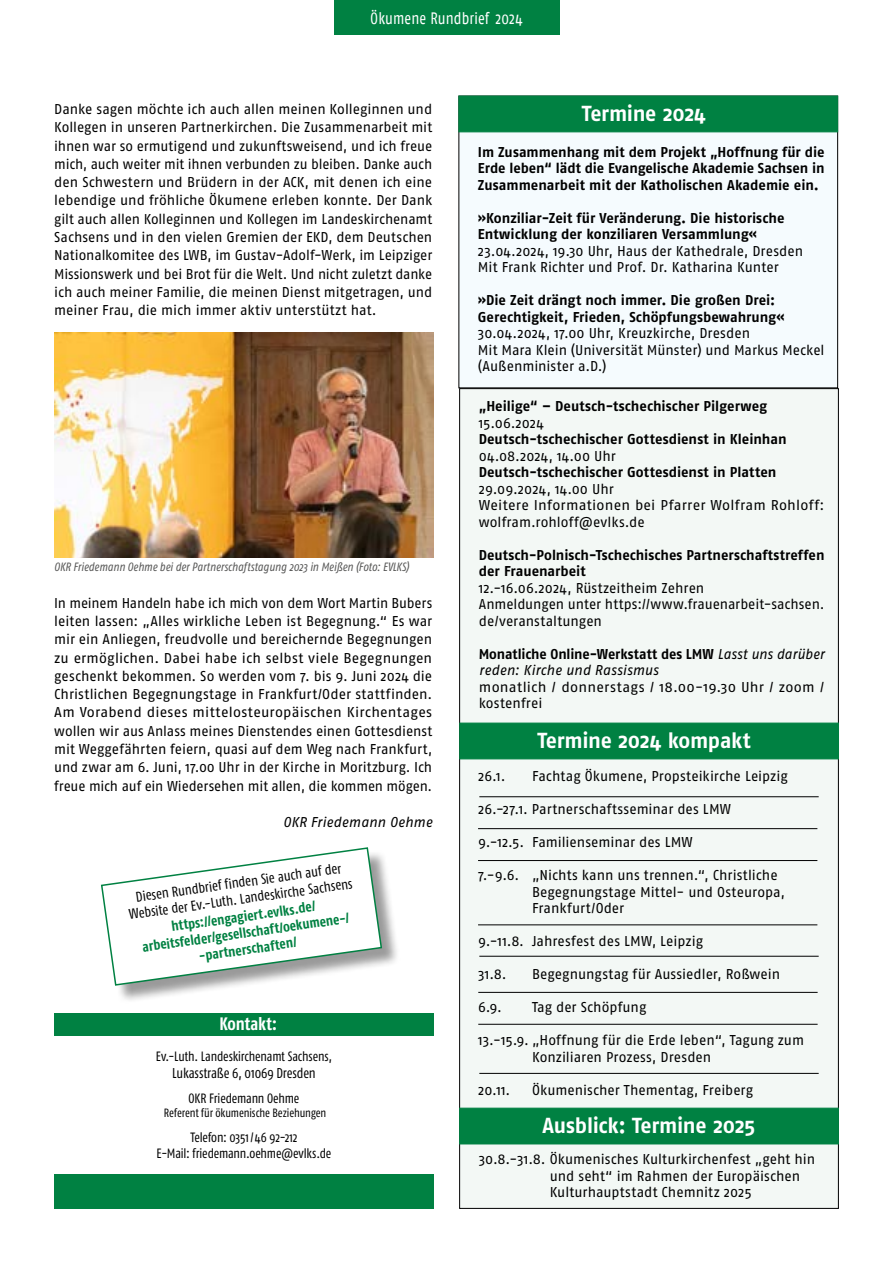
<style>
.page{position:relative;width:893px;height:1263px;background:#fff}
.page>*{position:absolute;margin:0;border:0;box-sizing:border-box;transform-origin:0 0}
.t1{font:700 21.75px "Fago No";letter-spacing:-.015em;color:#fff;scale:.96 1}
.t2{font:700 18px "Fago Co";letter-spacing:-.005em;color:#fff;scale:.96 1}
.t3{font:16.5px "Fago Co";letter-spacing:.01em;color:#fff;scale:.96 1}
.t4{font:14.25px/16.5px "Fago No";color:#000}
.t5{font:14.25px/18.3px "Fago No";color:#000;text-align:justify;scale:.95 1}
.t6{font:700 14.25px/16.5px "Fago No";color:#000}
.t7{font:700 14.25px/16.5px "Fago Co";color:#008142;text-align:center}
.t8{font:14.25px/16.5px "Fago Co";letter-spacing:-.005em;color:#000;text-align:center}
.t9{font:italic 14.25px/16.5px "Fago No";letter-spacing:.005em;color:#000;scale:.96 1}
.t10{font:14.25px "Fago Co";letter-spacing:-.005em;color:#000;scale:.96 1}
.t11{font:italic 14.25px "Fago No";letter-spacing:.005em;color:#000}
.t12{font:13.5px/16.2px "Fago Co";letter-spacing:-.01em;color:#000;text-align:center;scale:.96 1}
.t13{font:italic 12px "Fago Co";letter-spacing:.005em;color:#565655}
.t14{font:12px "Fago Co";letter-spacing:-.005em;color:#000;scale:.96 1}
.s1{font-weight:700;font-style:normal}
</style>
<div class="page">
<div style="left:334px;top:0;width:225px;height:34px;background:#008142"></div>
<div style="left:459px;top:96px;width:379px;height:292px;background:#f5fbfe"></div>
<div style="left:458px;top:96px;width:380px;height:36px;background:#008142"></div>
<div style="left:460px;top:389px;width:378px;height:819px;background:#f3f8f5"></div>
<div style="left:459px;top:1108px;width:380px;height:36px;background:#008142;border:1px solid #008142"></div>
<div style="left:459px;top:723px;width:380px;height:36px;background:#008142"></div>
<hr style="left:479px;top:796px;width:340px;height:1px;background:#000">
<hr style="left:478px;top:828px;width:339px;height:1px;background:#000">
<hr style="left:478px;top:860px;width:339px;height:1px;background:#000">
<hr style="left:478px;top:924px;width:339px;height:1px;background:#000">
<hr style="left:479px;top:956px;width:340px;height:1px;background:#000">
<hr style="left:478px;top:992px;width:340px;height:1px;background:#000">
<hr style="left:478px;top:1024px;width:340px;height:1px;background:#000">
<hr style="left:479px;top:1073px;width:340px;height:1px;background:#000">
<div style="left:103px;top:850px;width:297px;height:154px;background:#000;opacity:.4"></div>
<svg style="left:101px;top:847px;width:282px;height:139px"></svg>
<div style="left:54px;top:1013px;width:380px;height:23px;background:#008142"></div>
<div style="left:54px;top:1174px;width:380px;height:34px;background:#008142"></div>
<img style="left:54px;top:333px;width:380px;height:224px">
<p class="t3" style="left:371px;top:9px;width:160px">Ökumene Rundbrief 2024</p>
<p class="t4" style="left:54px;top:100px;width:380px;line-height:18.3px;text-align:justify">Danke sagen möchte ich auch allen meinen Kolleginnen und Kollegen in unseren Partnerkirchen. Die Zusammenarbeit mit ihnen war so ermutigend und zukunftsweisend, und ich freue mich, auch weiter mit ihnen verbunden zu bleiben. Danke auch den Schwestern und Brüdern in der ACK, mit denen ich eine lebendige und fröhliche Ökumene erleben konnte. Der Dank gilt auch allen Kolleginnen und Kollegen im Landeskirchenamt Sachsens und in den vielen Gremien der EKD, dem Deutschen Nationalkomitee des LWB, im Gustav-Adolf-Werk, im Leipziger Missionswerk und bei Brot für die Welt. Und nicht zuletzt danke ich auch meiner Familie, die meinen Dienst mitgetragen, und meiner Frau, die mich immer aktiv unterstützt hat.</p>
<p class="t13" style="left:54px;top:560px;width:356px">OKR Friedemann Oehme bei der Partnerschaftstagung 2023 in Meißen (Foto: EVLKS)</p>
<p class="t5" style="left:54px;top:593px;width:399px">In meinem Handeln habe ich mich von dem Wort Martin Bubers leiten lassen: „Alles wirkliche Leben ist Begegnung.“ Es war mir ein Anliegen, freudvolle und bereichernde Begegnungen zu ermöglichen. Dabei habe ich selbst viele Begegnungen geschenkt bekommen. So werden vom 7. bis 9. Juni 2024 die Christlichen Begegnungstage in Frankfurt/Oder stattfinden.<br>Am Vorabend dieses mittelosteuropäischen Kirchentages wollen wir aus Anlass meines Dienstendes einen Gottesdienst mit Weggefährten feiern, quasi auf dem Weg nach Frankfurt, und zwar am 6. Juni, 17.00 Uhr in der Kirche in Moritzburg. Ich freue mich auf ein Wiedersehen mit allen, die kommen mögen.</p>
<p class="t11" style="left:283px;top:814px;width:151px">OKR Friedemann Oehme</p>
<p class="t8" style="left:126px;top:890px;width:227px;rotate:-8deg">Diesen Rundbrief finden Sie auch auf der<br>Website der Ev.-Luth. Landeskirche Sachsens</p>
<p class="t7" style="left:139px;top:922px;width:210px;rotate:-8deg">https://engagiert.evlks.de/ arbeitsfelder/gesellschaft/oekumene-/ -partnerschaften/</p>
<p class="t2" style="left:219px;top:1013px;width:62px">Kontakt:</p>
<p class="t12" style="left:156px;top:1048px;width:185px">Ev.-Luth. Landeskirchenamt Sachsens,</p>
<p class="t10" style="left:172px;top:1065px;width:151px">Lukasstraße 6, 01069 Dresden</p>
<p class="t12" style="left:189px;top:1090px;width:117px">OKR Friedemann Oehme</p>
<p class="t14" style="left:164px;top:1106px;width:171px">Referent für ökumenische Beziehungen</p>
<p class="t12" style="left:157px;top:1129px;width:183px">Telefon: 0351/46 92-212<br>E-Mail: friedemann.oehme@evlks.de</p>
<h1 class="t1" style="left:582px;top:101px;width:131px">Termine 2024</h1>
<p class="t6" style="left:478px;top:143px;width:348px;text-align:justify">Im Zusammenhang mit dem Projekt „Hoffnung für die Erde leben“ lädt die Evangelische Akademie Sachsen in Zusammenarbeit mit der Katholischen Akademie ein.</p>
<p class="t6" style="left:478px;top:209px;width:308px">»Konziliar-Zeit für Veränderung. Die historische<br>Entwicklung der konziliaren Versammlung«</p>
<p class="t4" style="left:478px;top:242px;width:327px">23.04.2024, 19.30 Uhr, Haus der Kathedrale, Dresden<br>Mit Frank Richter und Prof. Dr. Katharina Kunter</p>
<p class="t6" style="left:478px;top:292px;width:308px">»Die Zeit drängt noch immer. Die großen Drei:<br>Gerechtigkeit, Frieden, Schöpfungsbewahrung«</p>
<p class="t4" style="left:478px;top:325px;width:348px">30.04.2024, 17.00 Uhr, Kreuzkirche, Dresden<br>Mit Mara Klein (Universität Münster) und Markus Meckel (Außenminister a.D.)</p>
<p class="t6" style="left:479px;top:398px;width:290px">„Heilige“ – Deutsch-tschechischer Pilgerweg</p>
<p class="t4" style="left:479px;top:414px;width:67px">15.06.2024</p>
<p class="t6" style="left:479px;top:431px;width:309px">Deutsch-tschechischer Gottesdienst in Kleinhan</p>
<p class="t4" style="left:479px;top:447px;width:138px">04.08.2024, 14.00 Uhr</p>
<p class="t6" style="left:479px;top:464px;width:299px">Deutsch-tschechischer Gottesdienst in Platten</p>
<p class="t4" style="left:479px;top:480px;width:347px">29.09.2024, 14.00 Uhr<br>Weitere Informationen bei Pfarrer Wolfram Rohloff: wolfram.rohloff@evlks.de</p>
<p class="t6" style="left:479px;top:546px;width:347px">Deutsch-Polnisch-Tschechisches Partnerschaftstreffen der Frauenarbeit</p>
<p class="t4" style="left:479px;top:579px;width:347px">12.-16.06.2024, Rüstzeitheim Zehren<br>Anmeldungen unter https://www.frauenarbeit-sachsen. de/veranstaltungen</p>
<p class="t9" style="left:479px;top:645px;width:362px"><span class="s1">Monatliche Online-Werkstatt des LMW</span> Lasst uns darüber reden: Kirche und Rassismus</p>
<p class="t4" style="left:479px;top:678px;width:347px">monatlich / donnerstags / 18.00-19.30 Uhr / zoom / kostenfrei</p>
<h1 class="t1" style="left:537px;top:728px;width:224px">Termine 2024 kompakt</h1>
<p class="t4" style="left:478px;top:768px;width:29px">26.1.</p>
<p class="t4" style="left:532px;top:768px;width:257px">Fachtag Ökumene, Propsteikirche Leipzig</p>
<p class="t4" style="left:478px;top:801px;width:254px">26.-27.1. Partnerschaftsseminar des LMW</p>
<p class="t4" style="left:478px;top:834px;width:216px">9.-12.5. Familienseminar des LMW</p>
<p class="t4" style="left:532px;top:867px;width:254px;text-indent:-54px">7.-9.6. „Nichts kann uns trennen.“, Christliche<br>Begegnungstage Mittel- und Osteuropa,<br>Frankfurt/Oder</p>
<p class="t4" style="left:478px;top:933px;width:226px">9.-11.8. Jahresfest des LMW, Leipzig</p>
<p class="t4" style="left:478px;top:966px;width:30px">31.8.</p>
<p class="t4" style="left:532px;top:966px;width:250px">Begegnungstag für Aussiedler, Roßwein</p>
<p class="t4" style="left:478px;top:999px;width:25px">6.9.</p>
<p class="t4" style="left:532px;top:999px;width:116px">Tag der Schöpfung</p>
<p class="t4" style="left:532px;top:1032px;width:274px;text-indent:-54px">13.-15.9. „Hoffnung für die Erde leben“, Tagung zum<br>Konziliaren Prozess, Dresden</p>
<p class="t4" style="left:478px;top:1081px;width:34px">20.11.</p>
<p class="t4" style="left:532px;top:1081px;width:223px">Ökumenischer Thementag, Freiberg</p>
<h1 class="t1" style="left:543px;top:1113px;width:223px">Ausblick: Termine 2025</h1>
<p class="t4" style="left:550px;top:1151px;width:267px;text-indent:-71px">30.8.-31.8. Ökumenisches Kulturkirchenfest „geht hin und seht“ im Rahmen der Europäischen<br>Kulturhauptstadt Chemnitz 2025</p>
</div>
